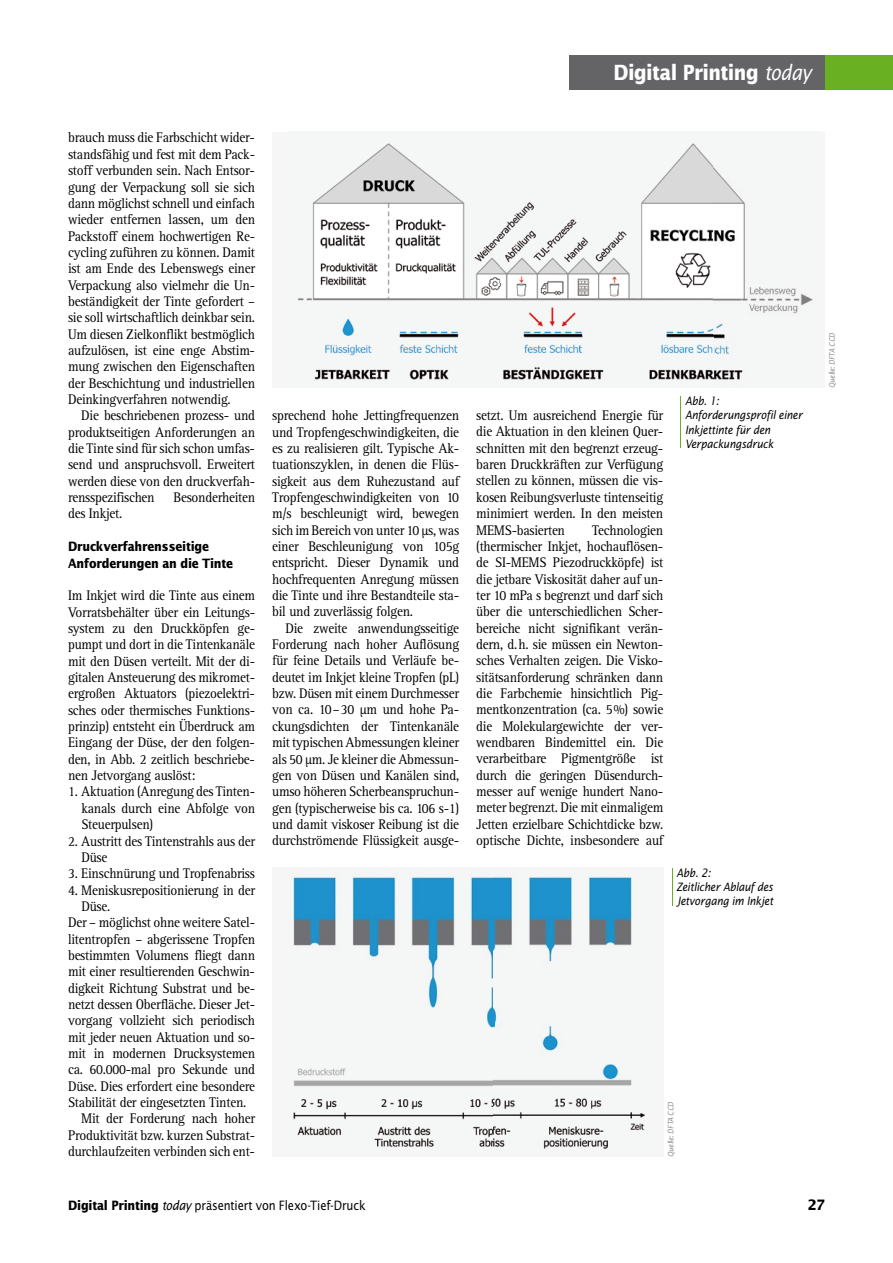
<style>
.page{position:relative;width:893px;height:1263px;background:#fff}
.page>*{position:absolute;margin:0;border:0;box-sizing:border-box;transform-origin:0 0}
.t1{font:700 21px "Lucida Sans Std";letter-spacing:-.035em;color:#fff;scale:.87 1}
.t2{font:14.4px/16.4px "Rotis Serif Std";letter-spacing:-.02em;color:#000;text-align:justify;scale:.92 1}
.t3{font:700 14.4px "Lucida Sans Std";color:#000;scale:.92 1}
.t4{font:12.9px "Lucida Sans Std";letter-spacing:-.015em;color:#000;scale:.87 1}
.t5{font:700 12.9px/16.4px "Lucida Sans Std";letter-spacing:-.015em;color:#000;scale:.87 1}
.t6{font:italic 11.55px/14.2px "Lucida Sans Std";letter-spacing:-.015em;color:#000;scale:.87 1}
.t7{font:italic 7.5px "Lucida Sans Std";letter-spacing:-.02em;color:#86888a;scale:.87 1}
.s1{font-weight:400;font-style:italic}
.s2{font-weight:700}
.s3{font-style:italic}
</style>
<div class="page">
<div style="left:825px;top:55px;width:68px;height:34px;background:#6ab023"></div>
<div style="left:570px;top:55px;width:255px;height:34px;background:#646467"></div>
<hr style="left:672px;top:868px;width:1px;height:37px;background:#6ab023">
<hr style="left:680px;top:396px;width:1px;height:52px;background:#6ab023">
<div style="left:272px;top:132px;width:553px;height:256px;background:#f6f6f6"></div>
<img style="left:297px;top:143px;width:516px;height:237px">
<div style="left:272px;top:867px;width:391px;height:290px;background:#f6f6f6"></div>
<img style="left:292px;top:876px;width:353px;height:273px">
<h1 class="t1" style="left:613px;top:61px;width:229px">Digital Printing <span class="s1">today</span></h1>
<p class="t2" style="left:68px;top:130px;width:205px">brauch muss die Farbschicht wider&shy;standsfähig und fest mit dem Pack&shy;stoff verbunden sein. Nach Entsor&shy;gung der Verpackung soll sie sich dann möglichst schnell und einfach wieder entfernen lassen, um den Packstoff einem hochwertigen Re&shy;cycling zuführen zu können. Damit ist am Ende des Lebenswegs einer Verpackung also vielmehr die Un&shy;beständigkeit der Tinte gefordert – sie soll wirtschaftlich deinkbar sein.<br>Um diesen Zielkonflikt bestmöglich aufzulösen, ist eine enge Abstim&shy;mung zwischen den Eigenschaften der Beschichtung und industriellen Deinkingverfahren notwendig.</p>
<p class="t2" style="left:68px;top:408px;width:205px;text-indent:13px">Die beschriebenen prozess- und produktseitigen Anforderungen an die Tinte sind für sich schon umfas&shy;send und anspruchsvoll. Erweitert werden diese von den druckverfah&shy;rensspezifischen</p>
<p class="t2" style="left:173px;top:489px;width:90px">Besonderheiten</p>
<p class="t2" style="left:68px;top:506px;width:61px">des Inkjet.</p>
<p class="t5" style="left:68px;top:539px;width:191px">Druckverfahrensseitige<br>Anforderungen an die Tinte</p>
<p class="t2" style="left:68px;top:587px;width:205px">Im Inkjet wird die Tinte aus einem Vorratsbehälter über ein Leitungs&shy;system zu den Druckköpfen ge&shy;pumpt und dort in die Tintenkanäle mit den Düsen verteilt. Mit der di&shy;gitalen Ansteuerung des mikromet&shy;ergroßen Aktuators (piezoelektri&shy;sches oder thermisches Funktions&shy;prinzip) entsteht ein Überdruck am Eingang der Düse, der den folgen&shy;den, in Abb. 2 zeitlich beschriebe&shy;nen Jetvorgang auslöst:</p>
<p class="t2" style="left:81px;top:784px;width:190px;text-indent:-13px">1. Aktuation (Anregung des Tinten&shy;kanals durch eine Abfolge von Steuerpulsen)</p>
<p class="t2" style="left:81px;top:833px;width:190px;text-indent:-13px">2. Austritt des Tintenstrahls aus der<br>Düse</p>
<p class="t2" style="left:68px;top:865px;width:205px">3. Einschnürung und Tropfenabriss</p>
<p class="t2" style="left:68px;top:882px;width:205px">4. Meniskusrepositionierung in der</p>
<p class="t2" style="left:81px;top:898px;width:33px">Düse.</p>
<p class="t2" style="left:68px;top:914px;width:205px">Der – möglichst ohne weitere Satel-</p>
<p class="t2" style="left:68px;top:931px;width:205px">litentropfen – abgerissene Tropfen</p>
<p class="t2" style="left:68px;top:947px;width:205px">bestimmten Volumens fliegt dann</p>
<p class="t2" style="left:68px;top:963px;width:205px">mit einer resultierenden Geschwin-</p>
<p class="t2" style="left:68px;top:980px;width:205px">digkeit Richtung Substrat und be-</p>
<p class="t2" style="left:68px;top:996px;width:205px">netzt dessen Oberfläche. Dieser Jet-</p>
<p class="t2" style="left:68px;top:1012px;width:205px">vorgang vollzieht sich periodisch</p>
<p class="t2" style="left:68px;top:1029px;width:205px">mit jeder neuen Aktuation und so-</p>
<p class="t2" style="left:68px;top:1045px;width:205px">mit in modernen Drucksystemen</p>
<p class="t2" style="left:68px;top:1061px;width:205px">ca. 60.000-mal pro Sekunde und</p>
<p class="t2" style="left:68px;top:1078px;width:205px">Düse. Dies erfordert eine besondere</p>
<p class="t2" style="left:68px;top:1094px;width:195px">Stabilität der eingesetzten Tinten.</p>
<p class="t2" style="left:81px;top:1111px;width:190px">Mit der Forderung nach hoher</p>
<p class="t2" style="left:68px;top:1127px;width:205px">Produktivität bzw. kurzen Substrat-</p>
<p class="t2" style="left:68px;top:1143px;width:205px">durchlaufzeiten verbinden sich ent-</p>
<p class="t2" style="left:272px;top:407px;width:205px">sprechend hohe Jettingfrequenzen und Tropfengeschwindigkeiten, die es zu realisieren gilt. Typische Ak&shy;tuationszyklen, in denen die Flüs&shy;sigkeit aus dem Ruhezustand auf Tropfengeschwindigkeiten von 10 m/s beschleunigt wird, bewegen sich im Bereich von unter 10 µs, was einer Beschleunigung von 105g entspricht. Dieser Dynamik und hochfrequenten Anregung müssen die Tinte und ihre Bestandteile sta&shy;bil und zuverlässig folgen.</p>
<p class="t2" style="left:272px;top:620px;width:205px;text-indent:13px">Die zweite anwendungsseitige Forderung nach hoher Auflösung für feine Details und Verläufe be&shy;deutet im Inkjet kleine Tropfen (pL) bzw. Düsen mit einem Durchmesser von ca. 10 – 30 µm und hohe Pa&shy;ckungsdichten der Tintenkanäle mit typischen Abmessungen kleiner als 50 µm. Je kleiner die Abmessun&shy;gen von Düsen und Kanälen sind, umso höheren Scherbeanspruchun&shy;gen (typischerweise bis ca. 106 s-1) und damit viskoser Reibung ist die durchströmende Flüssigkeit ausge-</p>
<p class="t2" style="left:476px;top:407px;width:205px">setzt. Um ausreichend Energie für die Aktuation in den kleinen Quer&shy;schnitten mit den begrenzt erzeug&shy;baren Druckkräften zur Verfügung stellen zu können, müssen die vis&shy;kosen Reibungsverluste tintenseitig minimiert werden. In den meisten MEMS-basierten</p>
<p class="t2" style="left:476px;top:522px;width:205px;text-indent:116px">Technologien (thermischer Inkjet, hochauflösen&shy;de SI-MEMS Piezodruckköpfe) ist die jetbare Viskosität daher auf un&shy;ter 10 mPa s begrenzt und darf sich über die unterschiedlichen Scher&shy;bereiche nicht signifikant verän&shy;dern, d. h. sie müssen ein Newton&shy;sches Verhalten zeigen. Die Visko&shy;sitätsanforderung schränken dann die Farbchemie hinsichtlich Pig&shy;mentkonzentration (ca. 5 %) sowie die Molekulargewichte der ver&shy;wendbaren Bindemittel ein. Die verarbeitbare Pigmentgröße ist durch die geringen Düsendurch&shy;messer auf wenige hundert Nano&shy;meter begrenzt. Die mit einmaligem Jetten erzielbare Schichtdicke bzw. optische Dichte, insbesondere auf</p>
<p class="t6" style="left:685px;top:394px;width:137px">Abb. 1:<br>Anforderungsprofil einer<br>Inkjettinte für den<br>Verpackungsdruck</p>
<p class="t6" style="left:676px;top:866px;width:113px">Abb. 2:<br>Zeitlicher Ablauf des<br>Jetvorgang im Inkjet</p>
<p class="t7" style="left:666px;top:1157px;width:64px;rotate:-90deg">Quelle: DFTA CCD</p>
<p class="t7" style="left:828px;top:388px;width:64px;rotate:-90deg">Quelle: DFTA CCD</p>
<p class="t4" style="left:68px;top:1198px;width:344px"><span class="s2">Digital Printing</span> <span class="s3">today</span> präsentiert von Flexo-Tief-Druck</p>
<p class="t3" style="left:808px;top:1196px;width:20px">27</p>
</div>
